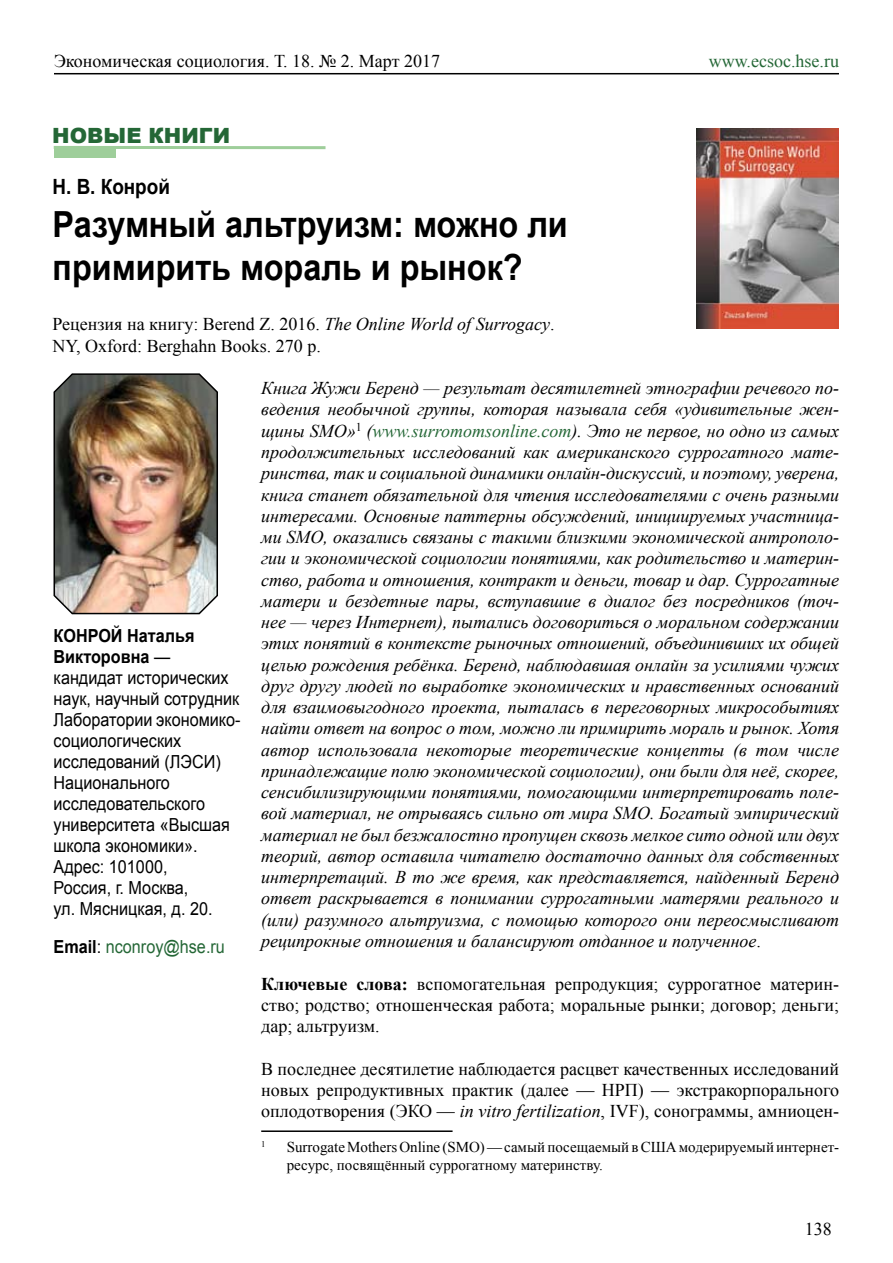
<style>
.page{position:relative;width:893px;height:1263px;background:#fff}
.page>*{position:absolute;margin:0;border:0;box-sizing:border-box;transform-origin:0 0}
.t1{font:700 36px/43.2px "Arial";color:#000;scale:.9 1}
.t2{font:700 21px "Arial";color:#000;scale:.9 1}
.t3{font:900 21px "Arial";color:#246736}
.t4{font:italic 18px/21.3px "Times New Roman";color:#000;text-align:justify}
.t5{font:18px/21.3px "Times New Roman";color:#000;text-align:justify}
.t6{font:18px/21px "Arial";color:#000;scale:.9 1}
.t7{font:18px "Arial";color:#246736;scale:.9 1}
.t8{font:18px "Times New Roman";color:#246736}
.t9{font:15px/18px "Times New Roman";color:#000}
.t10{font:8.7px "Times New Roman";color:#000}
.s1{font-style:italic}
.s2{font-weight:700}
.s3{font-weight:700;color:#000}
.s4{color:#000}
.s5{color:#246736}
.s6{font-style:normal}
</style>
<div class="page">
<hr style="left:54px;top:73px;width:785px;height:1px;background:#000">
<hr style="left:261px;top:1130px;width:192px;height:2px;background:#000">
<div style="left:54px;top:146px;width:62px;height:11px;background:#9ece9a"></div>
<hr style="left:54px;top:146px;width:271px;height:3px;background:#9ece9a">
<img style="left:53px;top:373px;width:165px;height:242px">
<img style="left:696px;top:128px;width:143px;height:201px">
<p class="t5" style="left:54px;top:50px;width:388px">Экономическая социология. Т. 18. № 2. Март 2017</p>
<p class="t8" style="left:709px;top:49px;width:132px">www.ecsoc.hse.ru</p>
<p class="t3" style="left:52px;top:120px;width:180px">НОВЫЕ КНИГИ</p>
<p class="t2" style="left:53px;top:172px;width:132px">Н. В. Конрой</p>
<h1 class="t1" style="left:53px;top:204px;width:574px">Разумный альтруизм: можно ли примирить мораль и рынок?</h1>
<p class="t5" style="left:53px;top:313px;width:503px">Рецензия на книгу: Berend Z. 2016. <span class="s1">The Online World of Surrogacy</span>.<br>NY, Oxford: Berghahn Books. 270 p.</p>
<p class="t6" style="left:54px;top:625px;width:209px"><span class="s2">КОНРОЙ Наталья<br>Викторовна</span> — кандидат исторических наук, научный сотрудник<br>Лаборатории экономико&shy;социологических исследований (ЛЭСИ)<br>Национального исследовательского университета «Высшая школа экономики».<br>Адрес: 101000,<br>Россия, г. Москва,<br>ул. Мясницкая, д. 20.</p>
<p class="t7" style="left:54px;top:935px;width:192px"><span class="s3">Email</span><span class="s4">:</span> nconroy@hse.ru</p>
<p class="t4" style="left:261px;top:377px;width:579px">Книга Жужи Беренд — результат десятилетней этнографии речевого по&shy;ведения необычной группы, которая называла себя «удивительные жен&shy;щины SMO»<sup>1</sup> (<span class="s5">www.surromomsonline.com</span>). Это не первое, но одно из самых продолжительных исследований как американского суррогатного мате&shy;ринства, так и социальной динамики онлайн-дискуссий, и поэтому, уверена, книга станет обязательной для чтения исследователями с очень разными интересами. Основные паттерны обсуждений, инициируемых участница&shy;ми SMO, оказались связаны с такими близкими экономической антрополо&shy;гии и экономической социологии понятиями, как родительство и материн&shy;ство, работа и отношения, контракт и деньги, товар и дар. Суррогатные матери и бездетные пары, вступавшие в диалог без посредников (точ&shy;нее — через Интернет), пытались договориться о моральном содержании этих понятий в контексте рыночных отношений, объединивших их общей целью рождения ребёнка. Беренд, наблюдавшая онлайн за усилиями чужих друг другу людей по выработке экономических и нравственных оснований для взаимовыгодного проекта, пыталась в переговорных микрособытиях найти ответ на вопрос о том, можно ли примирить мораль и рынок. Хотя автор использовала некоторые теоретические концепты (в том числе принадлежащие полю экономической социологии), они были для неё, скорее, сенсибилизирующими понятиями, помогающими интерпретировать поле&shy;вой материал, не отрываясь сильно от мира SMO. Богатый эмпирический материал не был безжалостно пропущен сквозь мелкое сито одной или двух теорий, автор оставила читателю достаточно данных для собственных интерпретаций. В то же время, как представляется, найденный Беренд ответ раскрывается в понимании суррогатными матерями реального и (или) разумного альтруизма, с помощью которого они переосмысливают реципрокные отношения и балансируют отданное и полученное<span class="s6">.</span></p>
<p class="t5" style="left:261px;top:972px;width:579px"><span class="s2">Ключевые слова:</span> вспомогательная репродукция; суррогатное материн&shy;ство; родство; отношенческая работа; моральные рынки; договор; деньги; дар; альтруизм.</p>
<p class="t5" style="left:261px;top:1057px;width:579px">В последнее десятилетие наблюдается расцвет качественных исследований новых репродуктивных практик (далее — НРП) — экстракорпорального оплодотворения (ЭКО — <span class="s1">in vitro fertilization</span>, IVF), сонограммы, амниоцен-</p>
<p class="t10" style="left:261px;top:1139px;width:6px">1</p>
<p class="t9" style="left:287px;top:1138px;width:554px">Surrogate Mothers Online (SMO) — самый посещаемый в США модерируемый интернет&shy;ресурс, посвящённый суррогатному материнству.</p>
<p class="t5" style="left:805px;top:1218px;width:28px">138</p>
</div>
